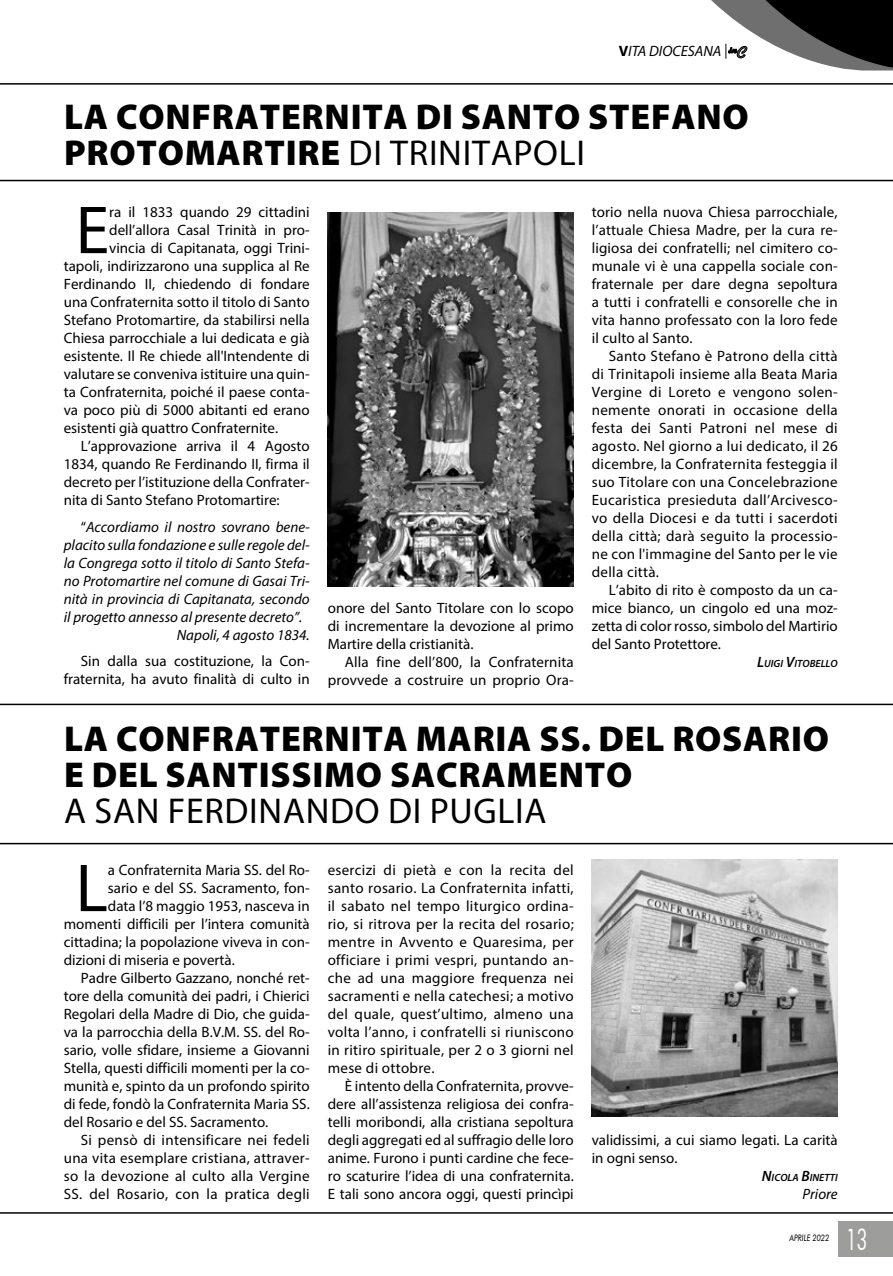
<style>
.page{position:relative;width:893px;height:1276px;background:#fff}
.page>*{position:absolute;margin:0;border:0;box-sizing:border-box;transform-origin:0 0}
.t1{font:68.4px "Myriad Pro";color:#000}
.t2{font:900 36px/36px "Myriad Pro";letter-spacing:.02em;color:#000}
.t3{font:36px "Myriad Pro";letter-spacing:.02em;color:#000}
.t4{font:30px "Futura BT";color:#fff;scale:.6 1}
.t5{font:15px/18px "Myriad Pro";color:#000;text-align:justify}
.t6{font:italic 15px "Myriad Pro";color:#000}
.t7{font:15px "Myriad Pro";letter-spacing:.02em;color:#000}
.t8{font:italic 600 10.5px "Myriad Pro";color:#000}
.t9{font:italic 9px "Futura BT";color:#000;scale:.8 1}
.s1{font-weight:700;font-style:normal}
.s2{font-weight:400}
.s3{font-style:normal}
.s4{font-size:15px}
</style>
<div class="page">
<svg style="left:711px;top:0;width:182px;height:71px"></svg>
<div style="left:838px;top:1221px;width:55px;height:36px;background:#9d9d9c"></div>
<img style="left:328px;top:212px;width:246px;height:375px">
<hr style="left:0;top:180px;width:893px;height:1px;background:#000">
<hr style="left:0;top:83px;width:893px;height:2px;background:#000">
<hr style="left:0;top:703px;width:893px;height:2px;background:#000">
<hr style="left:0;top:843px;width:893px;height:1px;background:#000">
<hr style="left:0;top:1212px;width:893px;height:1px;background:#000">
<img style="left:592px;top:859px;width:246px;height:257px">
<p class="t6" style="left:619px;top:42px;width:110px"><span class="s1">V</span>ITA DIOCESANA |</p>
<h2 class="t2" style="left:64px;top:99px;width:686px">LA CONFRATERNITA DI SANTO STEFANO<br>PROTOMARTIRE <span class="s2">DI TRINITAPOLI</span></h2>
<h1 class="t1" style="left:76px;top:188px;width:35px">E</h1>
<p class="t5" style="left:109px;top:203px;width:202px">ra il 1833 quando 29 cittadini</p>
<p class="t5" style="left:109px;top:221px;width:202px">dell’allora Casal Trinità in pro-</p>
<p class="t5" style="left:109px;top:239px;width:202px">vincia di Capitanata, oggi Trini-</p>
<p class="t5" style="left:64px;top:257px;width:247px">tapoli, indirizzarono una supplica al Re</p>
<p class="t5" style="left:64px;top:275px;width:247px">Ferdinando II, chiedendo di fondare</p>
<p class="t5" style="left:64px;top:293px;width:247px">una Confraternita sotto il titolo di Santo</p>
<p class="t5" style="left:64px;top:311px;width:247px">Stefano Protomartire, da stabilirsi nella</p>
<p class="t5" style="left:64px;top:329px;width:247px">Chiesa parrocchiale a lui dedicata e già</p>
<p class="t5" style="left:64px;top:347px;width:247px">esistente. Il Re chiede all'Intendente di</p>
<p class="t5" style="left:64px;top:365px;width:247px">valutare se conveniva istituire una quin-</p>
<p class="t5" style="left:64px;top:383px;width:247px">ta Confraternita, poiché il paese conta-</p>
<p class="t5" style="left:64px;top:401px;width:247px">va poco più di 5000 abitanti ed erano</p>
<p class="t5" style="left:64px;top:419px;width:216px">esistenti già quattro Confraternite.</p>
<p class="t5" style="left:81px;top:437px;width:230px">L’approvazione arriva il 4 Agosto</p>
<p class="t5" style="left:64px;top:455px;width:247px">1834, quando Re Ferdinando II, firma il</p>
<p class="t5" style="left:64px;top:473px;width:247px">decreto per l’istituzione della Confrater-</p>
<p class="t5" style="left:64px;top:491px;width:217px">nita di Santo Stefano Protomartire:</p>
<p class="t6" style="left:81px;top:517px;width:230px"><span class="s3">“</span>Accordiamo il nostro sovrano bene-</p>
<p class="t6" style="left:64px;top:535px;width:247px">placito sulla fondazione e sulle regole del-</p>
<p class="t6" style="left:64px;top:553px;width:247px">la Congrega sotto il titolo di Santo Stefa-</p>
<p class="t6" style="left:64px;top:571px;width:247px">no Protomartire nel comune di Gasai Tri-</p>
<p class="t6" style="left:64px;top:589px;width:247px">nità in provincia di Capitanata, secondo</p>
<p class="t6" style="left:64px;top:607px;width:240px">il progetto annesso al presente decreto”.</p>
<p class="t6" style="left:177px;top:625px;width:134px">Napoli, 4 agosto 1834.</p>
<p class="t5" style="left:64px;top:652px;width:248px;text-align:right">Sin dalla sua costituzione, la Con&shy;fraternita, ha avuto finalità di culto in</p>
<p class="t5" style="left:328px;top:599px;width:247px">onore del Santo Titolare con lo scopo di incrementare la devozione al primo Martire della cristianità.</p>
<p class="t5" style="left:328px;top:653px;width:247px;text-align:right">Alla fine dell’800, la Confraternita provvede a costruire un proprio Ora-</p>
<p class="t5" style="left:592px;top:203px;width:247px">torio nella nuova Chiesa parrocchiale, l’attuale Chiesa Madre, per la cura re&shy;ligiosa dei confratelli; nel cimitero co&shy;munale vi è una cappella sociale con&shy;fraternale per dare degna sepoltura a tutti i confratelli e consorelle che in vita hanno professato con la loro fede il culto al Santo.</p>
<p class="t5" style="left:592px;top:347px;width:247px;text-indent:17px">Santo Stefano è Patrono della città di Trinitapoli insieme alla Beata Maria Vergine di Loreto e vengono solen&shy;nemente onorati in occasione della festa dei Santi Patroni nel mese di agosto. Nel giorno a lui dedicato, il 26 dicembre, la Confraternita festeggia il suo Titolare con una Concelebrazione Eucaristica presieduta dall’Arcivesco&shy;vo della Diocesi e da tutti i sacerdoti della città; darà seguito la processio&shy;ne con l'immagine del Santo per le vie della città.</p>
<p class="t5" style="left:592px;top:581px;width:247px;text-indent:17px">L’abito di rito è composto da un ca&shy;mice bianco, un cingolo ed una moz&shy;zetta di color rosso, simbolo del Martirio del Santo Protettore.</p>
<p class="t8" style="left:757px;top:657px;width:82px"><span class="s4">L</span>UIGI <span class="s4">V</span>ITOBELL O</p>
<h2 class="t2" style="left:64px;top:721px;width:766px">LA CONFRATERNITA MARIA SS. DEL ROSARIO<br>E DEL SANTISSIMO SACRAMENTO</h2>
<h2 class="t3" style="left:64px;top:789px;width:484px">A SAN FERDINANDO DI PUGLIA</h2>
<h1 class="t1" style="left:76px;top:846px;width:34px">L</h1>
<p class="t5" style="left:108px;top:861px;width:203px">a Confraternita Maria SS. del Ro-</p>
<p class="t5" style="left:108px;top:879px;width:203px">sario e del SS. Sacramento, fon-</p>
<p class="t5" style="left:108px;top:897px;width:203px">data l’8 maggio 1953, nasceva in</p>
<p class="t5" style="left:64px;top:915px;width:247px">momenti difficili per l’intera comunità</p>
<p class="t5" style="left:64px;top:933px;width:247px">cittadina; la popolazione viveva in con-</p>
<p class="t5" style="left:64px;top:951px;width:173px">dizioni di miseria e povertà.</p>
<p class="t5" style="left:81px;top:969px;width:230px">Padre Gilberto Gazzano, nonché ret-</p>
<p class="t5" style="left:64px;top:987px;width:247px">tore della comunità dei padri, i Chierici</p>
<p class="t5" style="left:64px;top:1005px;width:247px">Regolari della Madre di Dio, che guida-</p>
<p class="t5" style="left:64px;top:1023px;width:247px">va la parrocchia della B.V.M. SS. del Ro-</p>
<p class="t5" style="left:64px;top:1041px;width:247px">sario, volle sfidare, insieme a Giovanni</p>
<p class="t5" style="left:64px;top:1059px;width:247px">Stella, questi difficili momenti per la co-</p>
<p class="t5" style="left:64px;top:1077px;width:247px">munità e, spinto da un profondo spirito</p>
<p class="t5" style="left:64px;top:1095px;width:248px">di fede, fondò la Confraternita Maria SS.</p>
<p class="t5" style="left:64px;top:1113px;width:206px">del Rosario e del SS. Sacramento.</p>
<p class="t7" style="left:81px;top:1131px;width:230px">Si pensò di intensificare nei fedeli</p>
<p class="t7" style="left:64px;top:1149px;width:247px">una vita esemplare cristiana, attraver-</p>
<p class="t7" style="left:64px;top:1167px;width:247px">so la devozione al culto alla Vergine</p>
<p class="t7" style="left:64px;top:1185px;width:247px">SS. del Rosario, con la pratica degli</p>
<p class="t5" style="left:328px;top:861px;width:248px">esercizi di pietà e con la recita del santo rosario. La Confraternita infatti, il sabato nel tempo liturgico ordina&shy;rio, si ritrova per la recita del rosario; mentre in Avvento e Quaresima, per officiare i primi vespri, puntando an&shy;che ad una maggiore frequenza nei sacramenti e nella catechesi; a motivo del quale, quest’ultimo, almeno una volta l’anno, i confratelli si riuniscono in ritiro spirituale, per 2 o 3 giorni nel mese di ottobre.</p>
<p class="t5" style="left:328px;top:1077px;width:247px;text-indent:17px">È intento della Confraternita, provve&shy;dere all’assistenza religiosa dei confra&shy;telli moribondi, alla cristiana sepoltura degli aggregati ed al suffragio delle loro anime. Furono i punti cardine che fece&shy;ro scaturire l’idea di una confraternita.<br>E tali sono ancora oggi, questi princìpi</p>
<p class="t5" style="left:592px;top:1131px;width:247px">validissimi, a cui siamo legati. La carità in ogni senso.</p>
<p class="t8" style="left:762px;top:1171px;width:77px"><span class="s4">N</span>ICOLA <span class="s4">B</span>INETTI</p>
<p class="t6" style="left:802px;top:1185px;width:37px">Priore</p>
<p class="t9" style="left:789px;top:1232px;width:51px">APRILE 2022</p>
<h3 class="t4" style="left:846px;top:1221px;width:37px">13</h3>
</div>
